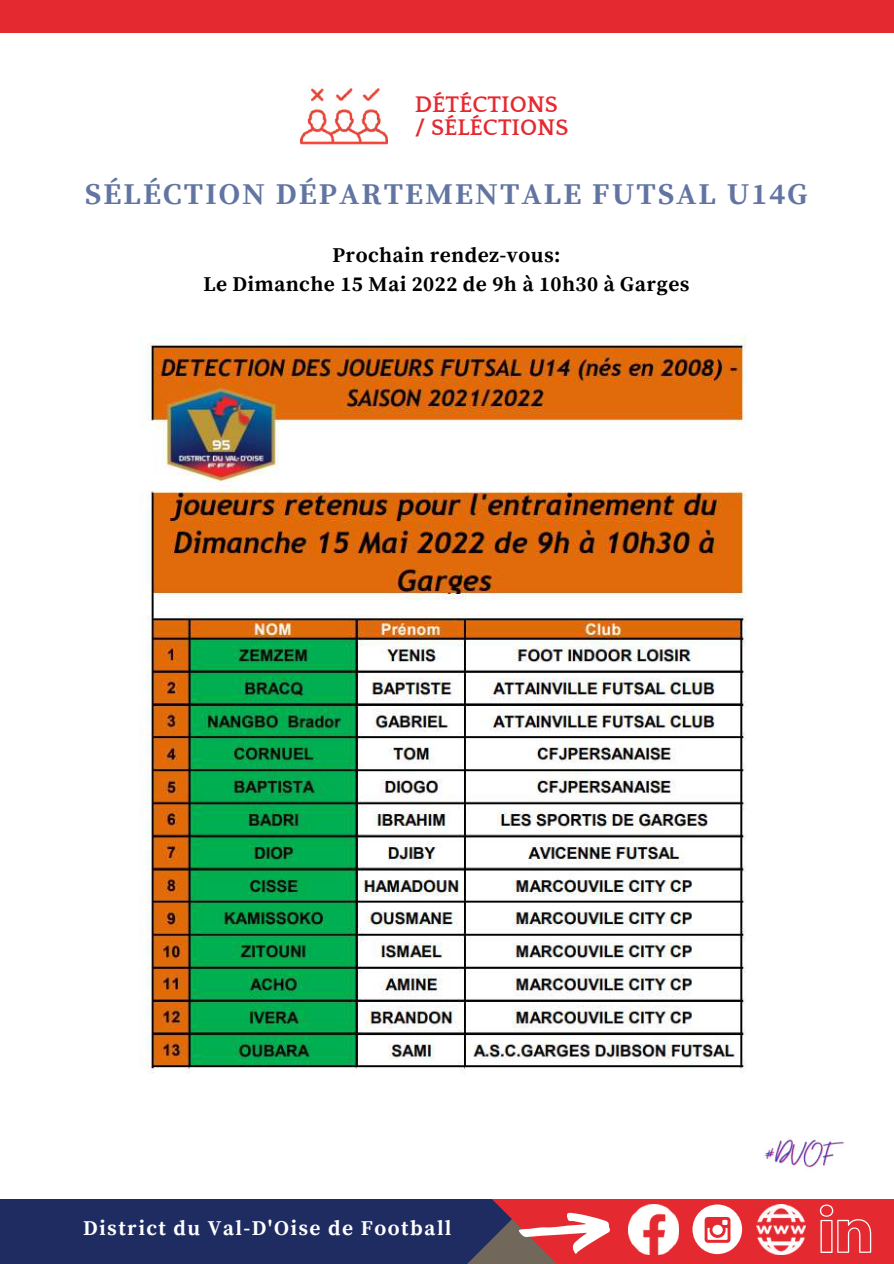
<style>
.page{position:relative;width:894px;height:1264px;background:#fff}
.page>*{position:absolute;margin:0;border:0;box-sizing:border-box;transform-origin:0 0}
.t1{font:700 30px "Source Serif Pro";letter-spacing:.07em;color:#6275a2}
.t2{font:700 23.25px/22.5px "Quattrocento";color:#e52930}
.t3{font:700 21px/29.2px "Source Serif Pro";letter-spacing:.02em;color:#000;text-align:center}
.t4{font:700 21px "Source Serif Pro";letter-spacing:.07em;color:#fff}
</style>
<div class="page">
<div style="left:1px;top:1194px;width:892px;height:69px;background:#1f2c62"></div>
<div style="left:798px;top:1198px;width:95px;height:65px;background:#e52930"></div>
<div style="left:0;top:45px;width:893px;height:1153px;background:#fff"></div>
<div style="left:0;top:0;width:893px;height:32px;background:#e52930"></div>
<img style="left:798px;top:1204px;width:7px;height:49px">
<img style="left:300px;top:88px;width:87px;height:57px">
<svg style="left:819px;top:1204px;width:51px;height:48px"></svg>
<svg style="left:293px;top:1198px;width:505px;height:65px"></svg>
<img style="left:144px;top:335px;width:603px;height:738px">
<img style="left:764px;top:1137px;width:79px;height:31px">
<p class="t2" style="left:414px;top:94px;width:155px">DÉTÉCTIONS / SÉLÉCTIONS</p>
<h1 class="t1" style="left:85px;top:176px;width:723px">SÉLÉCTION DÉPARTEMENTALE FUTSAL U14G</h1>
<p class="t3" style="left:203px;top:241px;width:487px">Prochain rendez-vous:<br>Le Dimanche 15 Mai 2022 de 9h à 10h30 à Garges</p>
<p class="t4" style="left:83px;top:1215px;width:370px">District du Val-D'Oise de Football</p>
</div>
